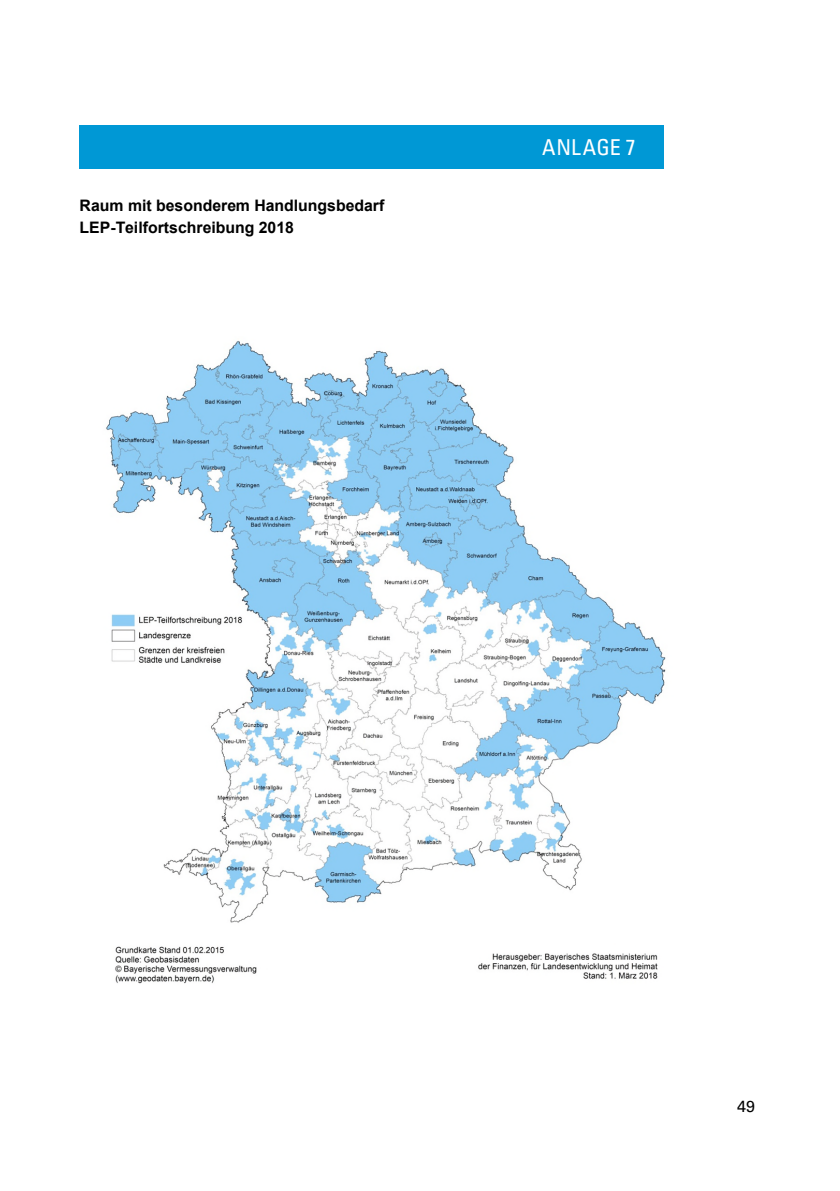
<style>
.page{position:relative;width:840px;height:1191px;background:#fff}
.page>*{position:absolute;margin:0;border:0;box-sizing:border-box;transform-origin:0 0}
.t1{font:condensed 22px "Univers LT Pro";letter-spacing:.015em;color:#fff}
.t2{font:16px "Univers LT Pro 55 Roman";color:#000}
.t3{font:700 15.8px/22.4px "Arial";color:#000}
</style>
<div class="page">
<div style="left:79px;top:125px;width:584px;height:44px;background:#0098d5"></div>
<img style="left:106px;top:340px;width:560px;height:644px">
<p class="t3" style="left:80px;top:194px;width:306px">Raum mit besonderem Handlungsbedarf<br>LEP-Teilfortschreibung 2018</p>
<h1 class="t1" style="left:542px;top:133px;width:95px">ANLAGE 7</h1>
<p class="t2" style="left:736px;top:1095px;width:19px">49</p>
</div>
